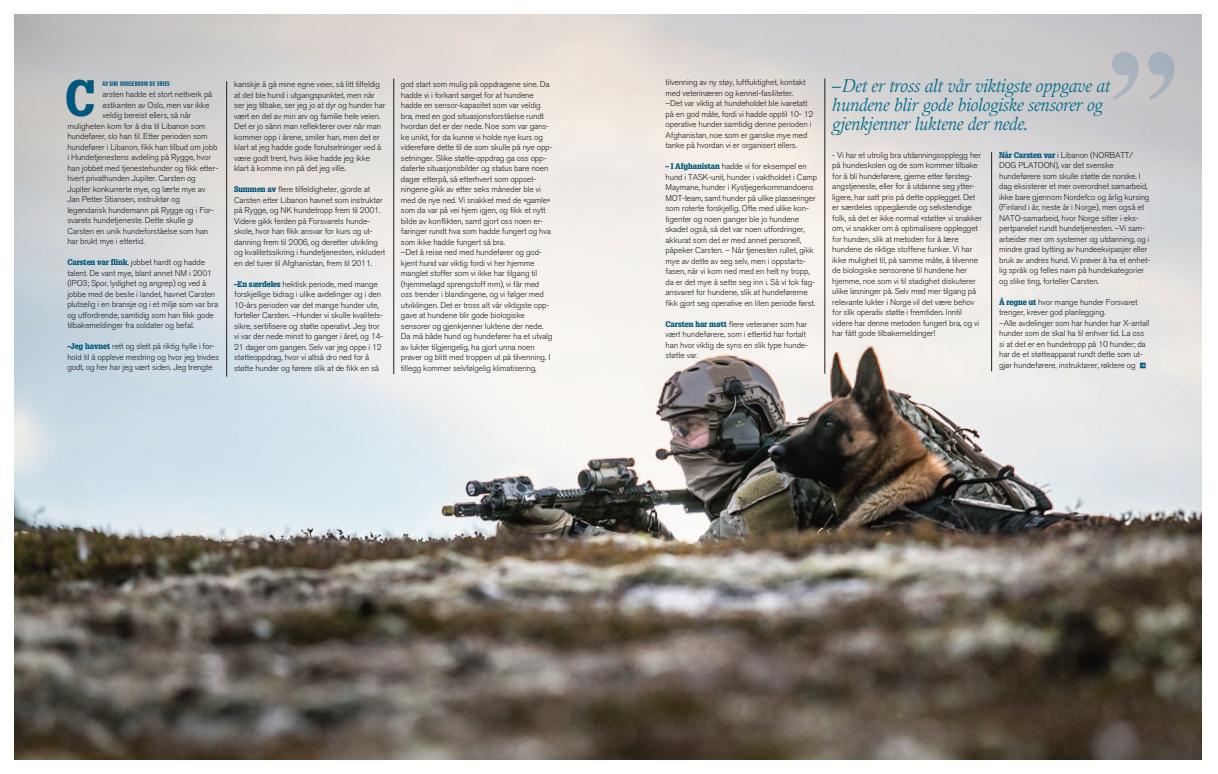
<style>
.page{position:relative;width:1218px;height:774px;background:#fff}
.page>*{position:absolute;margin:0;border:0;box-sizing:border-box;transform-origin:0 0}
.t1{font:700 144px "Times";color:rgb(24 95 149/.18)}
.t2{font:900 50px "Glypha 75";color:#01587c;scale:.84 1}
.t3{font:italic 18px/19px "Guardi 56";letter-spacing:-.015em;color:#006b8c}
.t4{font:300 8.4px/10.5px "Akzidenz Grotesk BQ";letter-spacing:-.015em;color:#231f20}
.t5{font:7px "ITC Franklin Gothic Std Dm Cp";letter-spacing:.02em;color:#01587c;scale:.9 1}
.s1{font-family:"Glypha 75";font-weight:900;font-size:8px;color:#01587c}
</style>
<div class="page">
<img style="left:14px;top:14px;width:1188px;height:745px">
<hr style="left:991px;top:152px;width:1px;height:219px;background:#231f20">
<hr style="left:825px;top:79px;width:1px;height:295px;background:#231f20">
<hr style="left:394px;top:79px;width:1px;height:295px;background:#231f20">
<hr style="left:226px;top:81px;width:1px;height:296px;background:#231f20">
<p class="t2" style="left:65px;top:79px;width:38px">C</p>
<p class="t4" style="left:666px;top:78px;width:142px">tilvenning av ny støy, luftfuktighet, kontakt med veterinæren og kennel-fasiliteter.</p>
<p class="t5" style="left:103px;top:79px;width:76px">AV SIRI ROOSEBOOM DE VRIES</p>
<p class="t4" style="left:234px;top:80px;width:153px">kanskje å gå mine egne veier, så litt tilfeldig at det ble hund i utgangspunktet, men når ser jeg tilbake, ser jeg jo at dyr og hunder har vært en del av min arv og familie hele veien.<br>Det er jo sånn man reflekterer over når man kommer opp i årene, smiler han, men det er klart at jeg hadde gode forutsetninger ved å være godt trent, hvis ikke hadde jeg ikke klart å komme inn på det jeg ville.</p>
<p class="t4" style="left:234px;top:185px;width:153px"><span class="s1">Summen av</span> flere tilfeldigheter, gjorde at Carsten etter Libanon havnet som instruktør på Rygge, og NK hundetropp frem til 2001.<br>Videre gikk ferden på Forsvarets hunde&shy;skole, hvor han fikk ansvar for kurs og ut&shy;danning frem til 2006, og deretter utvikling og kvalitetssikring i hundetjenesten, inkludert en del turer til Afghanistan, frem til 2011.</p>
<p class="t4" style="left:234px;top:279px;width:151px"><span class="s1">–En særdeles</span> hektisk periode, med mange forskjellige bidrag i ulike avdelinger og i den 10-års perioden var det mange hunder ute, forteller Carsten. –Hunder vi skulle kvalitets&shy;sikre, sertifisere og støtte operativt. Jeg tror vi var der nede minst to ganger i året, og 14- 21 dager om gangen. Selv var jeg oppe i 12 støtteoppdrag, hvor vi altså dro ned for å støtte hunder og førere slik at de fikk en så</p>
<p class="t4" style="left:401px;top:80px;width:153px">god start som mulig på oppdragene sine. Da hadde vi i forkant sørget for at hundene hadde en sensor-kapasitet som var veldig bra, med en god situasjonsforståelse rundt hvordan det er der nede. Noe som var gans&shy;ke unikt, for da kunne vi holde nye kurs og videreføre dette til de som skulle på nye opp&shy;setninger. Slike støtte-oppdrag ga oss opp&shy;daterte situasjonsbilder og status bare noen dager etterpå, så etterhvert som oppset&shy;ningene gikk av etter seks måneder ble vi med de nye ned. Vi snakket med de «gamle» som da var på vei hjem igjen, og fikk et nytt bilde av konflikten, samt gjort oss noen er&shy;faringer rundt hva som hadde fungert og hva som ikke hadde fungert så bra.</p>
<p class="t4" style="left:401px;top:248px;width:153px">–Det å reise ned med hundefører og god&shy;kjent hund var viktig fordi vi her hjemme manglet stoffer som vi ikke har tilgang til (hjemmelagd sprengstoff mm), vi får med oss trender i blandingene, og vi følger med utviklingen. Det er tross alt vår viktigste opp&shy;gave at hundene blir gode biologiske sensorer og gjenkjenner luktene der nede.<br>Da må både hund og hundefører ha et utvalg av lukter tilgjengelig, ha gjort unna noen prøver og blitt med troppen ut på tilvenning. I tillegg kommer selvfølgelig klimatisering,</p>
<p class="t4" style="left:103px;top:90px;width:111px">arsten hadde et stort nettverk på</p>
<p class="t4" style="left:103px;top:100px;width:108px">østkanten av Oslo, men var ikke</p>
<p class="t4" style="left:103px;top:111px;width:90px">veldig bereist ellers, så når</p>
<p class="t4" style="left:67px;top:121px;width:140px">muligheten kom for å dra til Libanon som</p>
<p class="t4" style="left:67px;top:132px;width:142px">hundefører, slo han til. Etter perioden som</p>
<p class="t4" style="left:67px;top:142px;width:152px">hundefører i Libanon, fikk han tilbud om jobb</p>
<p class="t4" style="left:67px;top:153px;width:145px">i Hundetjenestens avdeling på Rygge, hvor</p>
<p class="t4" style="left:67px;top:163px;width:152px">han jobbet med tjenestehunder og fikk etter-</p>
<p class="t4" style="left:67px;top:174px;width:130px">hvert privathunden Jupiter. Carsten og</p>
<p class="t4" style="left:67px;top:184px;width:140px">Jupiter konkurrerte mye, og lærte mye av</p>
<p class="t4" style="left:67px;top:195px;width:114px">Jan Petter Stiansen, instruktør og</p>
<p class="t4" style="left:67px;top:205px;width:148px">legendarisk hundemann på Rygge og i For-</p>
<p class="t4" style="left:67px;top:216px;width:128px">svarets hundetjeneste. Dette skulle gi</p>
<p class="t4" style="left:67px;top:226px;width:143px">Carsten en unik hundeforståelse som han</p>
<p class="t4" style="left:67px;top:237px;width:79px">har brukt mye i ettertid.</p>
<p class="t4" style="left:67px;top:258px;width:152px"><span class="s1">Carsten var flink</span>, jobbet hardt og hadde talent. De vant mye, blant annet NM i 2001 (IPO3; Spor, lydighet og angrep) og ved å jobbe med de beste i landet, havnet Carsten plutselig i en bransje og i et miljø som var bra og utfordrende, samtidig som han fikk gode tilbakemeldinger fra soldater og befal.</p>
<p class="t4" style="left:67px;top:342px;width:153px"><span class="s1">–Jeg havnet</span> rett og slett på riktig hylle i for&shy;hold til å oppleve mestring og hvor jeg trivdes godt, og her har jeg vært siden. Jeg trengte</p>
<p class="t4" style="left:666px;top:99px;width:149px">–Det var viktig at hundeholdet ble ivaretatt på en god måte, fordi vi hadde opptil 10- 12 operative hunder samtidig denne perioden i Afghanistan, noe som er ganske mye med tanke på hvordan vi er organisert ellers.</p>
<p class="t4" style="left:666px;top:162px;width:153px"><span class="s1">– I Afghanistan</span> hadde vi for eksempel en hund i TASK-unit, hunder i vaktholdet i Camp Maymane, hunder i Kystjegerkommandoens MOT-team, samt hunder på ulike plasseringer som roterte forskjellig. Ofte med ulike kon&shy;tigenter og noen ganger ble jo hundene skadet også, så det var noen utfordringer, akkurat som det er med annet personell, påpeker Carsten. – Når tjenesten rullet, gikk mye av dette av seg selv, men i oppstarts&shy;fasen, når vi kom ned med en helt ny tropp, da er det mye å sette seg inn i. Så vi tok fag&shy;ansvaret for hundene, slik at hundeførerne fikk gjort seg operative en liten periode først.</p>
<p class="t4" style="left:666px;top:320px;width:144px"><span class="s1">Carsten har møtt</span> flere veteraner som har vært hundeførere, som i ettertid har fortalt han hvor viktig de syns en slik type hunde&shy;støtte var.</p>
<p class="t1" style="left:1101px;top:-26px;width:73px">,,</p>
<p class="t3" style="left:832px;top:78px;width:279px">–Det er tross alt vår viktigste oppgave at hundene blir gode biologiske sensorer og</p>
<p class="t3" style="left:832px;top:116px;width:198px">gjenkjenner luktene der nede.</p>
<p class="t4" style="left:832px;top:151px;width:151px">- Vi har et utrolig bra utdanningsopplegg her på hundeskolen og de som kommer tilbake for å bli hundeførere, gjerne etter førsteg&shy;angstjeneste, eller for å utdanne seg ytter&shy;ligere, har satt pris på dette opplegget. Det er særdeles oppegående og selvstendige folk, så det er ikke normal «støtte» vi snakker om, vi snakker om å optimalisere opplegget for hunden, slik at metoden for å lære hundene de riktige stoffene funker. Vi har ikke mulighet til, på samme måte, å tilvenne de biologiske sensorene til hundene her hjemme, noe som vi til stadighet diskuterer ulike løsninger på. Selv med mer tilgang på relevante lukter i Norge vil det være behov for slik operativ støtte i fremtiden. Inntil videre har denne metoden fungert bra, og vi har fått gode tilbakemeldinger!</p>
<p class="t4" style="left:999px;top:151px;width:153px"><span class="s1">Når Carsten var</span> i Libanon (NORBATT/ DOG PLATOON), var det svenske hundeførere som skulle støtte de norske. I dag eksisterer et mer overordnet samarbeid, ikke bare gjennom Nordefco og årlig kursing (Finland i år, neste år i Norge), men også et NATO-samarbeid, hvor Norge sitter i eks&shy;pertpanelet rundt hundetjenesten. –Vi sam&shy;arbeider mer om systemer og utdanning, og i mindre grad bytting av hundeekvipasjer eller bruk av andres hund. Vi prøver å ha et enhet&shy;lig språk og felles navn på hundekategorier og slike ting, forteller Carsten.</p>
<p class="t4" style="left:999px;top:298px;width:140px"><span class="s1">Å regne ut</span> hvor mange hunder Forsvaret trenger, krever god planlegging.</p>
<p class="t4" style="left:999px;top:319px;width:152px">–Alle avdelinger som har hunder har X-antall hunder som de skal ha til enhver tid. La oss si at det er en hundetropp på 10 hunder; da har de et støtteapparat rundt dette som ut&shy;gjør hundeførere, instruktører, røktere og <sub>P</sub></p>
</div>
